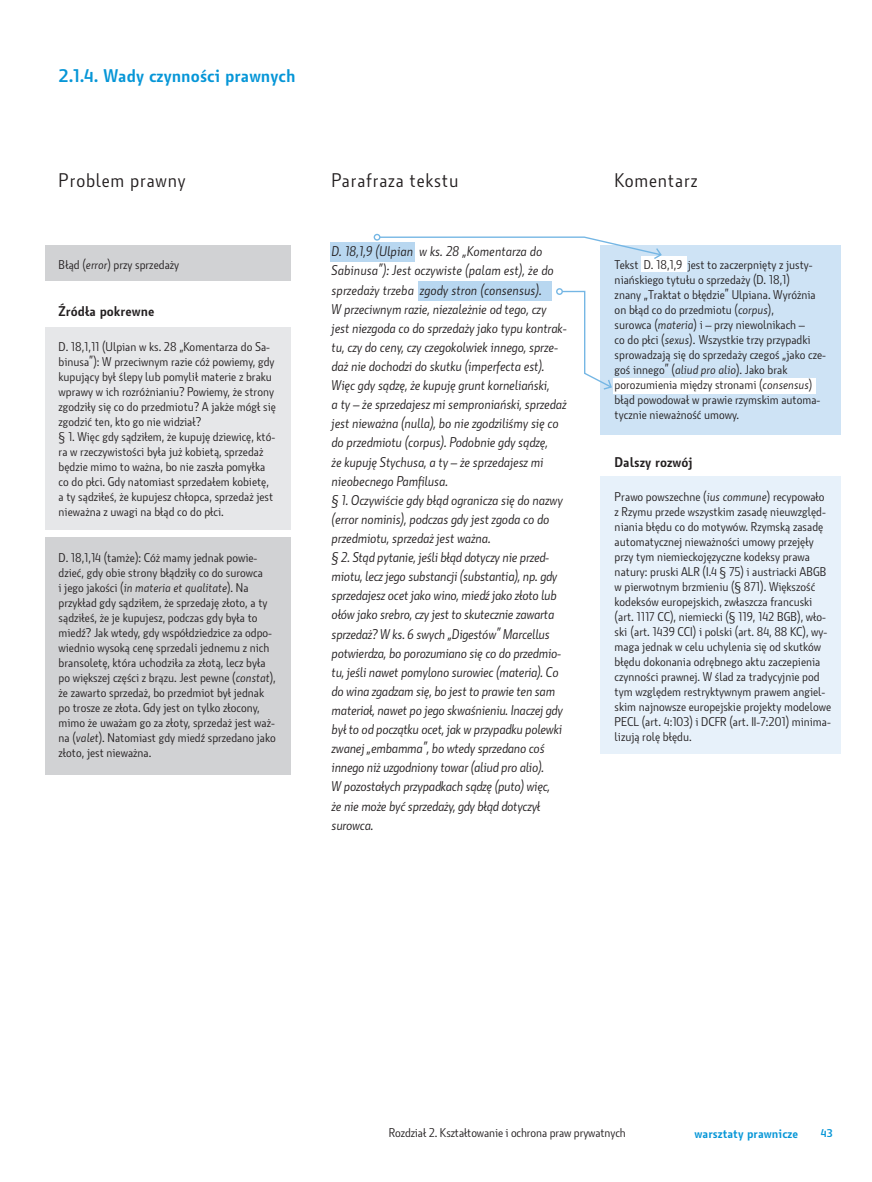
<style>
.page{position:relative;width:872px;height:1182px;background:#fff}
.page>*{position:absolute;margin:0;border:0;box-sizing:border-box;transform-origin:0 0}
.t1{font:19.05px "Botanika Lite CE";letter-spacing:.04em;color:#231f20}
.t2{font:700 17.7px "Botanika Lite CE";color:#0696d7}
.t3{font:italic 13.65px/19px "Botanika Lite CE";letter-spacing:-.01em;color:#231f20}
.t4{font:700 13.65px "Botanika Lite CE";color:#231f20}
.t5{font:12.3px/15px "Botanika Lite CE";color:#231f20}
.t6{font:700 12.3px "Botanika Lite CE";color:#0696d7}
.t7{font:700 10.95px "Botanika Lite CE";color:#0696d7}
.s1{font-style:italic}
.s2{font-style:inherit}
</style>
<div class="page">
<div style="left:418px;top:281px;width:133px;height:20px;background:#b8d7f0"></div>
<div style="left:330px;top:242px;width:85px;height:20px;background:#b8d7f0"></div>
<div style="left:600px;top:246px;width:271px;height:189px;background:#cee3f5"></div>
<div style="left:600px;top:476px;width:271px;height:277px;background:#e7f1fa"></div>
<div style="left:20px;top:246px;width:271px;height:35px;background:#d1d2d4"></div>
<div style="left:20px;top:327px;width:271px;height:202px;background:#e6e7e9"></div>
<div style="left:20px;top:537px;width:271px;height:238px;background:#d1d2d4"></div>
<div style="left:613px;top:378px;width:203px;height:15px;background:#fff"></div>
<div style="left:640px;top:257px;width:46px;height:15px;background:#fff"></div>
<div style="left:373px;top:234px;width:7px;height:7px;border:1px solid #74b6e4;border-radius:50%"></div>
<svg style="left:378px;top:236px;width:284px;height:24px"></svg>
<div style="left:556px;top:288px;width:7px;height:7px;border:1px solid #74b6e4;border-radius:50%"></div>
<svg style="left:561px;top:290px;width:51px;height:100px"></svg>
<div style="left:1px;top:30px;width:44px;height:1122px;background:#fff"></div>
<div style="left:840px;top:30px;width:31px;height:1122px;background:#fff"></div>
<h2 class="t2" style="left:59px;top:70px;width:239px">2.1.4. Wady czynności prawnych</h2>
<h1 class="t1" style="left:59px;top:174px;width:128px">Problem prawny</h1>
<h1 class="t1" style="left:331px;top:174px;width:128px">Parafraza tekstu</h1>
<h1 class="t1" style="left:614px;top:174px;width:84px">Komentarz</h1>
<p class="t5" style="left:59px;top:258px;width:122px">Błąd (<span class="s1">error</span>) przy sprzedaży</p>
<p class="t4" style="left:59px;top:307px;width:97px">Źródła pokrewne</p>
<p class="t5" style="left:59px;top:340px;width:219px"><span class="s2">D. 18,1,11 (</span>Ulpian w ks. 28 „Komentarza do Sa&shy;binusa”): W przeciwnym razie cóż powiemy, gdy kupujący był ślepy lub pomylił materie z braku wprawy w ich rozróżnianiu? Powiemy, że strony zgodziły się co do przedmiotu? A jakże mógł się zgodzić ten, kto go nie widział?<br>§ 1. Więc gdy sądziłem, że kupuję dziewicę, któ&shy;ra w rzeczywistości była już kobietą, sprzedaż będzie mimo to ważna, bo nie zaszła pomyłka co do płci. Gdy natomiast sprzedałem kobietę, a ty sądziłeś, że kupujesz chłopca, sprzedaż jest nieważna z uwagi na błąd co do płci.</p>
<p class="t5" style="left:59px;top:551px;width:219px"><span class="s2">D. 18,1,14 (</span>tamże): Cóż mamy jednak powie&shy;dzieć, gdy obie strony błądziły co do surowca<br>i jego jakości (<span class="s1">in materia et qualitate</span>). Na przykład gdy sądziłem, że sprzedaję złoto, a ty sądziłeś, że je kupujesz, podczas gdy była to miedź? Jak wtedy, gdy współdziedzice za odpo&shy;wiednio wysoką cenę sprzedali jednemu z nich bransoletę, która uchodziła za złotą, lecz była po większej części z brązu. Jest pewne (<span class="s1">constat</span>), że zawarto sprzedaż, bo przedmiot był jednak po trosze ze złota. Gdy jest on tylko złocony, mimo że uważam go za złoty, sprzedaż jest waż&shy;na (<span class="s1">valet</span>). Natomiast gdy miedź sprzedano jako złoto, jest nieważna.</p>
<p class="t3" style="left:331px;top:243px;width:236px"><span class="s2">D. 18,1,9 (</span>Ulpian w ks. 28 „Komentarza do Sabinusa”): Jest oczywiste (palam est), że do sprzedaży trzeba zgody stron (consensus).<br>W przeciwnym razie, niezależnie od tego, czy jest niezgoda co do sprzedaży jako typu kontrak&shy;tu, czy do ceny, czy czegokolwiek innego, sprze&shy;daż nie dochodzi do skutku (imperfecta est).<br>Więc gdy sądzę, że kupuję grunt korneliański,<br>a ty – że sprzedajesz mi semproniański, sprzedaż jest nieważna (nulla), bo nie zgodziliśmy się co do przedmiotu (corpus). Podobnie gdy sądzę,<br>że kupuję Stychusa, a ty – że sprzedajesz mi nieobecnego Pamfilusa.<br>§ 1. Oczywiście gdy błąd ogranicza się do nazwy (error nominis), podczas gdy jest zgoda co do przedmiotu, sprzedaż jest ważna.<br>§ 2. Stąd pytanie, jeśli błąd dotyczy nie przed&shy;miotu, lecz jego substancji (substantia), np. gdy sprzedajesz ocet jako wino, miedź jako złoto lub ołów jako srebro, czy jest to skutecznie zawarta sprzedaż? W ks. 6 swych „Digestów” Marcellus potwierdza, bo porozumiano się co do przedmio&shy;tu, jeśli nawet pomylono surowiec (materia). Co do wina zgadzam się, bo jest to prawie ten sam materiał, nawet po jego skwaśnieniu. Inaczej gdy był to od początku ocet, jak w przypadku polewki zwanej „embamma”, bo wtedy sprzedano coś innego niż uzgodniony towar (aliud pro alio).<br>W pozostałych przypadkach sądzę (puto) więc,<br>że nie może być sprzedaży, gdy błąd dotyczył surowca.</p>
<p class="t5" style="left:614px;top:258px;width:213px">Tekst <span class="s2">D. 18,1,9</span> jest to zaczerpnięty z justy&shy;niańskiego tytułu o sprzedaży (D. 18,1)<br>znany „Traktat o błędzie” Ulpiana. Wyróżnia on błąd co do przedmiotu (<span class="s1">corpus</span>),<br>surowca (<span class="s1">materia</span>) i – przy niewolnikach –<br>co do płci (<span class="s1">sexus</span>). Wszystkie trzy przypadki sprowadzają się do sprzedaży czegoś „jako cze&shy;goś innego” (<span class="s1">aliud pro alio</span>). Jako brak porozumienia między stronami (<span class="s1">consensus</span>) błąd powodował w prawie rzymskim automa&shy;tycznie nieważność umowy.</p>
<p class="t4" style="left:614px;top:457px;width:79px">Dalszy rozwój</p>
<p class="t5" style="left:614px;top:490px;width:218px">Prawo powszechne (<span class="s1">ius commune</span>) recypowało z Rzymu przede wszystkim zasadę nieuwzględ&shy;niania błędu co do motywów. Rzymską zasadę automatycznej nieważności umowy przejęły przy tym niemieckojęzyczne kodeksy prawa natury: pruski ALR (I.4 § 75) i austriacki ABGB w pierwotnym brzmieniu (§ 871). Większość kodeksów europejskich, zwłaszcza francuski (art. 1117 CC), niemiecki (§ 119, 142 BGB), wło&shy;ski (art. 1439 CCI) i polski (art. 84, 88 KC), wy&shy;maga jednak w celu uchylenia się od skutków błędu dokonania odrębnego aktu zaczepienia czynności prawnej. W ślad za tradycyjnie pod tym względem restryktywnym prawem angiel&shy;skim najnowsze europejskie projekty modelowe PECL (art. 4:103) i DCFR (art. II-7:201) minima&shy;lizują rolę błędu.</p>
<p class="t5" style="left:389px;top:1126px;width:238px">Rozdział 2. Kształtowanie i ochrona praw prywatnych</p>
<p class="t6" style="left:694px;top:1129px;width:105px">warsztaty prawnicze</p>
<p class="t7" style="left:820px;top:1129px;width:14px">43</p>
</div>
